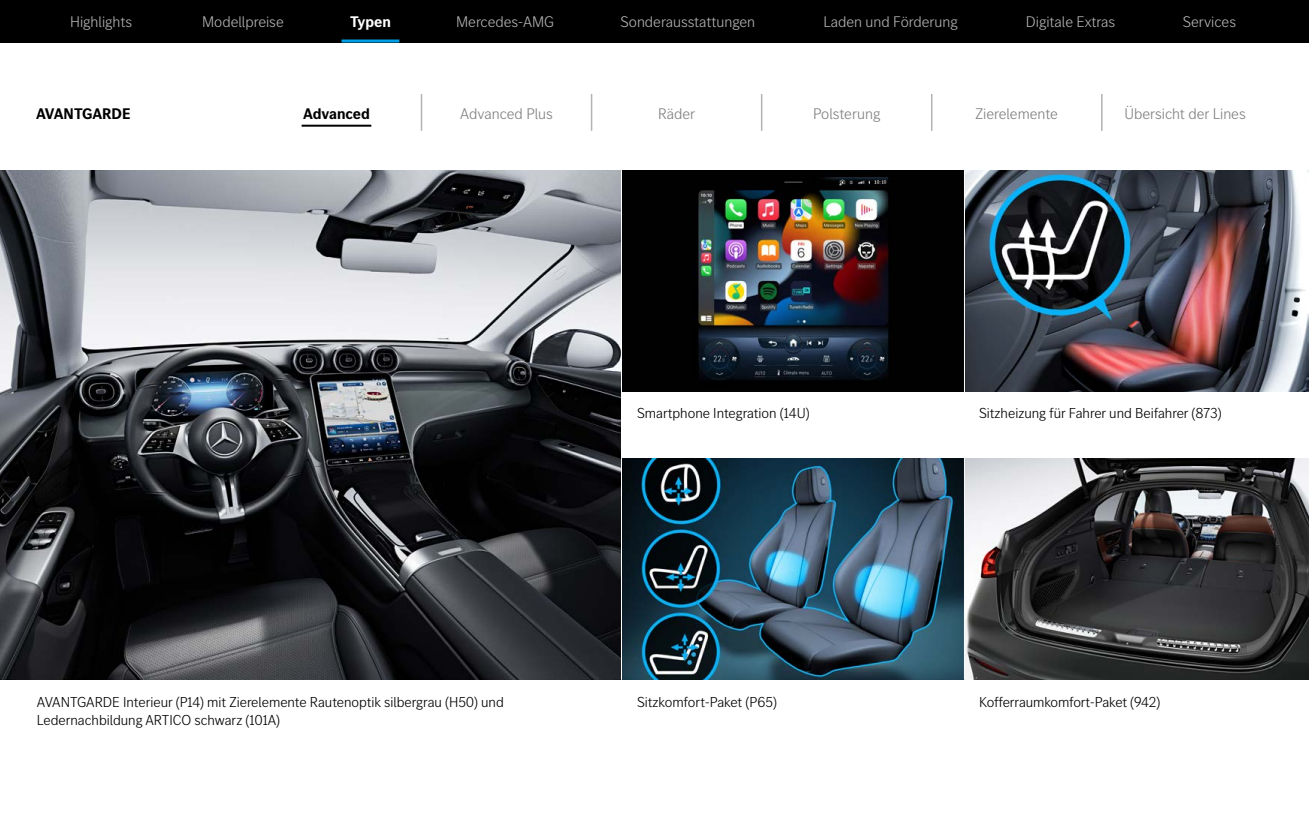
<style>
.page{position:relative;width:1309px;height:820px;background:#fff}
.page>*{position:absolute;margin:0;border:0;box-sizing:border-box;transform-origin:0 0}
.t1{font:300 16px "MB Corpo S Title";color:#b3b2b2}
.t2{font:300 16px "MB Corpo S Title";color:#808080}
.t3{font:700 16px "MB Corpo S Title";color:#000}
.t4{font:700 16px "MB Corpo S Title";color:#fff}
.t5{font:300 15px "MB Corpo S Title";color:#000}
</style>
<div class="page">
<div style="left:0;top:0;width:1309px;height:43px;background:#000"></div>
<hr style="left:342px;top:40px;width:57px;height:3px;background:#009fe3">
<img style="left:622px;top:170px;width:687px;height:221px">
<img style="left:622px;top:459px;width:687px;height:221px">
<img style="left:0;top:170px;width:621px;height:510px">
<hr style="left:964px;top:170px;width:1px;height:510px;background:#fff">
<hr style="left:421px;top:94px;width:1px;height:37px;background:#b3b3b3">
<hr style="left:591px;top:94px;width:1px;height:37px;background:#b3b3b3">
<hr style="left:761px;top:94px;width:1px;height:37px;background:#b3b3b3">
<hr style="left:931px;top:94px;width:1px;height:37px;background:#b3b3b3">
<hr style="left:1101px;top:94px;width:2px;height:37px;background:#b3b3b3">
<hr style="left:302px;top:125px;width:69px;height:2px;background:#000">
<p class="t1" style="left:70px;top:12px;width:64px">Highlights</p>
<p class="t1" style="left:202px;top:12px;width:83px">Modellpreise</p>
<p class="t4" style="left:350px;top:11px;width:42px">Typen</p>
<p class="t1" style="left:456px;top:12px;width:100px">Mercedes-AMG</p>
<p class="t1" style="left:621px;top:12px;width:136px">Sonderausstattungen</p>
<p class="t1" style="left:823px;top:12px;width:136px">Laden und Förderung</p>
<p class="t1" style="left:1026px;top:12px;width:91px">Digitale Extras</p>
<p class="t1" style="left:1183px;top:12px;width:55px">Services</p>
<p class="t3" style="left:36px;top:103px;width:96px">AVANTGARDE</p>
<p class="t3" style="left:303px;top:103px;width:68px">Advanced</p>
<p class="t2" style="left:460px;top:103px;width:94px">Advanced Plus</p>
<p class="t2" style="left:658px;top:103px;width:39px">Räder</p>
<p class="t2" style="left:813px;top:103px;width:69px">Polsterung</p>
<p class="t2" style="left:976px;top:103px;width:84px">Zierelemente</p>
<p class="t2" style="left:1124px;top:103px;width:123px">Übersicht der Lines</p>
<p class="t5" style="left:637px;top:404px;width:174px">Smartphone Integration (14U)</p>
<p class="t5" style="left:979px;top:404px;width:244px">Sitzheizung für Fahrer und Beifahrer (873)</p>
<p class="t5" style="left:37px;top:692px;width:469px">AVANTGARDE Interieur (P14) mit Zierelemente Rautenoptik silbergrau (H50) und</p>
<p class="t5" style="left:979px;top:692px;width:183px">Kofferraumkomfort-Paket (942)</p>
<p class="t5" style="left:37px;top:710px;width:245px">Ledernachbildung ARTICO schwarz (101A)</p>
<p class="t5" style="left:637px;top:692px;width:141px">Sitzkomfort-Paket (P65)</p>
</div>
